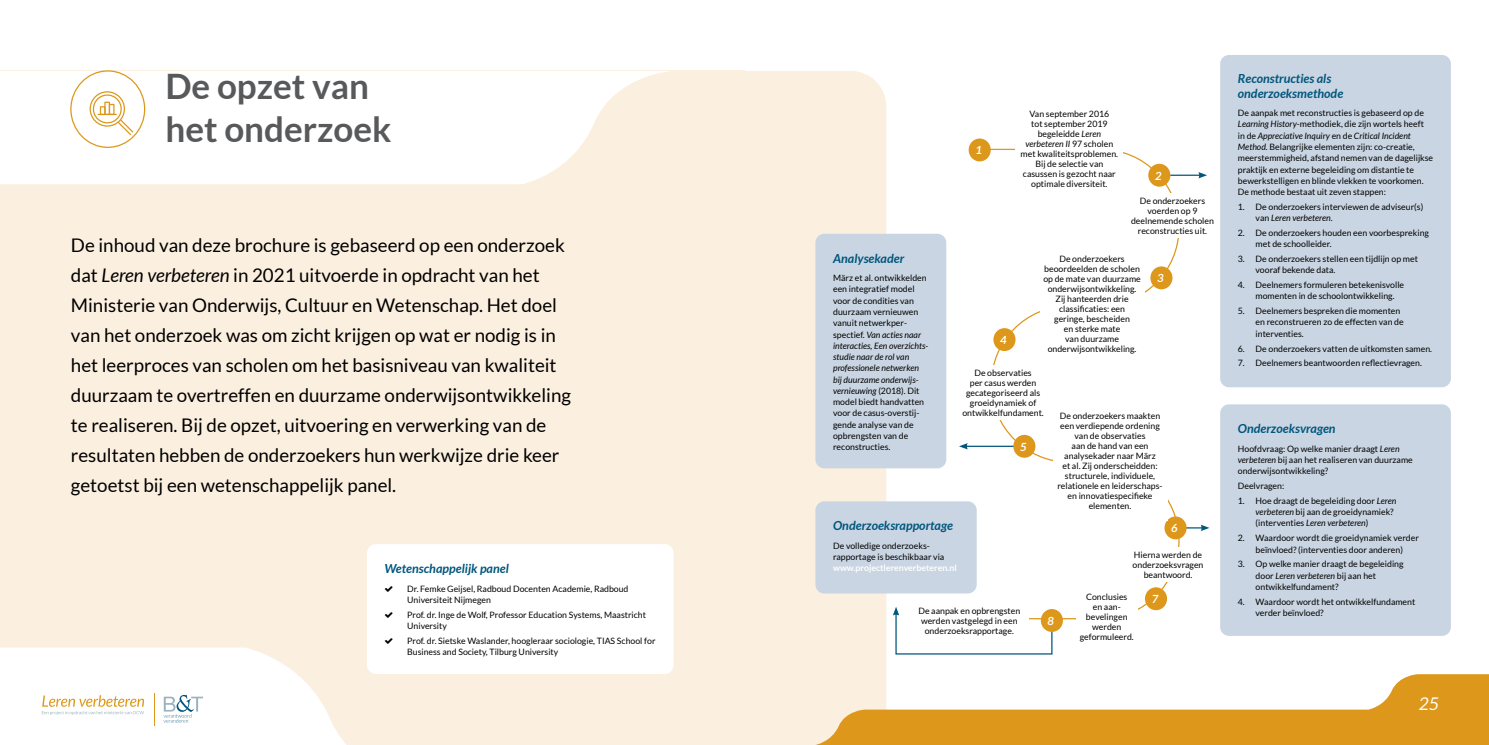
<style>
.page{position:relative;width:1489px;height:745px;background:#fff}
.page>*{position:absolute;margin:0;border:0;box-sizing:border-box;transform-origin:0 0}
.t1{font:700 35px/42.5px "Lato";color:#58595b}
.t2{font:18.75px/30px "Lato";color:#000}
.t3{font:italic 17.5px "Lato";color:#fff}
.t4{font:italic 700 12.5px/15px "Lato";color:#00567d}
.t5{font:italic 700 11.25px "Lato";color:#fff}
.t6{font:8.75px/10px "Lato";color:#000}
.t7{font:700 8.75px "Lato";color:#fff}
.s1{font-style:italic}
</style>
<div class="page">
<div style="left:0;top:71px;width:744px;height:673px;background:#fbefe0"></div>
<div style="left:744px;top:71px;width:142px;height:673px;background:#fbefe0"></div>
<svg style="left:775px;top:673px;width:713px;height:71px;fill:#dd971a"></svg>
<hr style="left:965px;top:445px;width:59px;height:1px;background:#00567d">
<svg style="left:959px;top:443px;width:8px;height:6px"></svg>
<svg style="left:1186px;top:524px;width:23px;height:6px"></svg>
<svg style="left:0;top:71px;width:670px;height:113px;background:#fefcfa"></svg>
<div style="left:71px;top:71px;width:74px;height:76px;background:#fff;border-radius:50%"></div>
<div style="left:90px;top:91px;width:35px;height:36px;border:1px solid #dd971a;border-radius:50%"></div>
<div style="left:93px;top:94px;width:29px;height:29px;border:1px solid #dd971a;border-radius:50%"></div>
<div style="left:100px;top:106px;width:6px;height:9px;border:1px solid #dd971a"></div>
<div style="left:104px;top:102px;width:6px;height:13px;border:1px solid #dd971a"></div>
<div style="left:109px;top:104px;width:5px;height:11px;border:1px solid #dd971a"></div>
<svg style="left:98px;top:114px;width:36px;height:22px"></svg>
<div style="left:70px;top:70px;width:75px;height:78px;border:1px solid #dd971a;border-radius:50%"></div>
<svg style="left:987px;top:148px;width:193px;height:471px"></svg>
<div style="left:968px;top:138px;width:22px;height:23px;background:#dd971a;border-radius:50%"></div>
<div style="left:1148px;top:164px;width:22px;height:22px;background:#dd971a;border-radius:50%"></div>
<div style="left:1150px;top:266px;width:22px;height:23px;background:#dd971a;border-radius:50%"></div>
<div style="left:993px;top:328px;width:22px;height:23px;background:#dd971a;border-radius:50%"></div>
<div style="left:1013px;top:434px;width:22px;height:23px;background:#dd971a;border-radius:50%"></div>
<div style="left:1164px;top:516px;width:22px;height:23px;background:#dd971a;border-radius:50%"></div>
<div style="left:1144px;top:587px;width:22px;height:22px;background:#dd971a;border-radius:50%"></div>
<div style="left:1040px;top:608px;width:22px;height:23px;background:#dd971a;border-radius:50%"></div>
<div style="left:1015px;top:106px;width:108px;height:90px;background:#fff"></div>
<div style="left:1123px;top:193px;width:98px;height:45px;background:#fff"></div>
<div style="left:1039px;top:251px;width:105px;height:105px;background:#fff"></div>
<div style="left:957px;top:365px;width:91px;height:55px;background:#fff"></div>
<div style="left:1124px;top:547px;width:87px;height:34px;background:#fff"></div>
<div style="left:1075px;top:589px;width:62px;height:67px;background:#fff"></div>
<div style="left:909px;top:602px;width:119px;height:58px;background:#fff"></div>
<div style="left:1052px;top:407px;width:114px;height:113px;background:#fff"></div>
<div style="left:1219px;top:55px;width:231px;height:332px;background:#c9d5e2;border-radius:9px"></div>
<div style="left:1219px;top:404px;width:231px;height:231px;background:#c9d5e2;border-radius:9px"></div>
<div style="left:815px;top:233px;width:131px;height:235px;background:#c9d5e2;border-radius:9px"></div>
<div style="left:367px;top:543px;width:306px;height:130px;background:#fff;border-radius:9px"></div>
<div style="left:815px;top:501px;width:161px;height:92px;background:#c9d5e2;border-radius:9px"></div>
<hr style="left:1170px;top:174px;width:30px;height:2px;background:#00567d">
<svg style="left:1198px;top:172px;width:8px;height:6px"></svg>
<svg style="left:893px;top:606px;width:160px;height:48px"></svg>
<svg style="left:0;top:647px;width:425px;height:97px"></svg>
<h1 class="t1" style="left:165px;top:68px;width:227px">De opzet van het onderzoek</h1>
<p class="t2" style="left:71px;top:231px;width:501px">De inhoud van deze brochure is gebaseerd op een onderzoek dat <span class="s1">Leren verbeteren</span> in 2021 uitvoerde in opdracht van het Ministerie van Onderwijs, Cultuur en Wetenschap. Het doel van het onderzoek was om zicht krijgen op wat er nodig is in het leerproces van scholen om het basisniveau van kwaliteit duurzaam te overtreffen en duurzame onderwijsontwikkeling te realiseren. Bij de opzet, uitvoering en verwerking van de resultaten hebben de onderzoekers hun werkwijze drie keer getoetst bij een wetenschappelijk panel.</p>
<h3 class="t4" style="left:384px;top:561px;width:126px">Wetenschappelijk panel</h3>
<p class="t6" style="left:407px;top:583px;width:223px;line-height:11.2px">Dr. Femke Geijsel, Radboud Docenten Academie, Radboud<br>Universiteit Nijmegen</p>
<p class="t6" style="left:407px;top:609px;width:240px;line-height:11.2px">Prof. dr. Inge de Wolf, Professor Education Systems, Maastricht<br>University</p>
<p class="t6" style="left:407px;top:635px;width:250px;line-height:11.2px">Prof. dr. Sietske Waslander, hoogleraar sociologie, TIAS School for<br>Business and Society, Tilburg University</p>
<h3 class="t4" style="left:833px;top:251px;width:73px">Analysekader</h3>
<p class="t6" style="left:833px;top:273px;width:97px;line-height:11.2px">März et al. ontwikkelden een integratief model voor de condities van duurzaam vernieuwen vanuit netwerkper&shy;spectief. <span class="s1">Van acties naar interacties, Een overzichts&shy;studie naar de rol van professionele netwerken bij duurzame onderwijs&shy;vernieuwing</span> (2018). Dit model biedt handvatten voor de casus-overstij&shy;gende analyse van de opbrengsten van de reconstructies.</p>
<p class="t5" style="left:975px;top:146px;width:8px">1</p>
<p class="t5" style="left:1000px;top:335px;width:8px">4</p>
<p class="t6" style="left:1020px;top:109px;width:99px;text-align:center">Van september 2016<br>tot september 2019 begeleidde <span class="s1">Leren verbeteren II</span> 97 scholen met kwaliteitsproblemen.<br>Bij de selectie van casussen is gezocht naar optimale diversiteit.</p>
<p class="t5" style="left:1154px;top:171px;width:8px">2</p>
<p class="t6" style="left:1130px;top:196px;width:84px;text-align:center">De onderzoekers voerden op 9 deelnemende scholen reconstructies uit.</p>
<p class="t6" style="left:1043px;top:254px;width:99px;text-align:center">De onderzoekers beoordeelden de scholen op de mate van duurzame onderwijsontwikkeling.<br>Zij hanteerden drie classificaties: een geringe, bescheiden<br>en sterke mate<br>van duurzame onderwijsontwikkeling.</p>
<p class="t5" style="left:1157px;top:274px;width:8px">3</p>
<p class="t6" style="left:962px;top:368px;width:83px;text-align:center">De observaties<br>per casus werden gecategoriseerd als groeidynamiek of ontwikkelfundament.</p>
<p class="t5" style="left:1020px;top:442px;width:8px">5</p>
<p class="t6" style="left:1057px;top:410px;width:107px;text-align:center">De onderzoekers maakten een verdiepende ordening van de observaties<br>aan de hand van een analysekader naar März<br>et al. Zij onderscheidden: structurele, individuele, relationele en leider schaps&shy;en innovatiespecifieke elementen.</p>
<h3 class="t4" style="left:833px;top:519px;width:121px">Onderzoeks rapportage</h3>
<p class="t6" style="left:833px;top:540px;width:113px;line-height:11.2px">De volledige onderzoeks&shy;rapportage is beschikbaar via</p>
<p class="t7" style="left:833px;top:564px;width:125px">www.projectlerenverbeteren.nl</p>
<p class="t6" style="left:918px;top:605px;width:103px;text-align:center">De aanpak en opbrengsten werden vastgelegd in een onderzoeksrapportage.</p>
<p class="t5" style="left:1047px;top:616px;width:8px">8</p>
<p class="t5" style="left:1171px;top:523px;width:8px">6</p>
<p class="t6" style="left:1132px;top:550px;width:72px;text-align:center">Hierna werden de onderzoeksvragen beantwoord.</p>
<p class="t6" style="left:1079px;top:592px;width:56px;text-align:center">Conclusies<br>en aan&shy;bevelingen werden geformuleerd.</p>
<p class="t5" style="left:1151px;top:594px;width:8px">7</p>
<h3 class="t4" style="left:1237px;top:72px;width:107px">Reconstructies als onderzoeksmethode</h3>
<p class="t6" style="left:1237px;top:108px;width:197px;line-height:11.2px">De aanpak met reconstructies is gebaseerd op de <span class="s1">Learning History</span>-methodiek, die zijn wortels heeft in de <span class="s1">Appreciative Inquiry</span> en de <span class="s1">Critical Incident Method</span>. Belangrijke elementen zijn: co-creatie, meerstemmigheid, afstand nemen van de dagelijkse praktijk en externe begeleiding om distantie te bewerkstelligen en blinde vlekken te voorkomen.<br>De methode bestaat uit zeven stappen:</p>
<p class="t6" style="left:1255px;top:201px;width:169px;line-height:11.2px;text-indent:-18px">1. De onderzoekers interviewen de adviseur(s) van <span class="s1">Leren verbeteren</span>.</p>
<p class="t6" style="left:1255px;top:227px;width:175px;line-height:11.2px;text-indent:-18px">2. De onderzoekers houden een voorbespreking met de schoolleider.</p>
<p class="t6" style="left:1255px;top:253px;width:164px;line-height:11.2px;text-indent:-18px">3. De onderzoekers stellen een tijdlijn op met vooraf bekende data.</p>
<p class="t6" style="left:1255px;top:280px;width:150px;line-height:11.2px;text-indent:-18px">4. Deelnemers formuleren betekenisvolle momenten in de schoolontwikkeling.</p>
<p class="t6" style="left:1255px;top:306px;width:150px;line-height:11.2px;text-indent:-18px">5. Deelnemers bespreken die momenten en reconstrueren zo de effecten van de interventies.</p>
<p class="t6" style="left:1237px;top:344px;width:196px">6. De onderzoekers vatten de uitkomsten samen.</p>
<p class="t6" style="left:1237px;top:358px;width:185px">7. Deelnemers beantwoorden reflectievragen.</p>
<h3 class="t4" style="left:1237px;top:422px;width:99px">Onderzoeksvragen</h3>
<p class="t6" style="left:1237px;top:443px;width:176px;line-height:11.2px">Hoofdvraag: Op welke manier draagt <span class="s1">Leren verbeteren</span> bij aan het realiseren van duurzame onderwijsontwikkeling?</p>
<p class="t6" style="left:1237px;top:481px;width:48px">Deelvragen:</p>
<p class="t6" style="left:1255px;top:495px;width:142px;line-height:11.2px;text-indent:-18px">1. Hoe draagt de begeleiding door <span class="s1">Leren verbeteren</span> bij aan de groeidynamiek? (interventies <span class="s1">Leren verbeteren</span>)</p>
<p class="t6" style="left:1237px;top:532px;width:182px;line-height:11.2px;text-align:center">2. Waardoor wordt die groeidynamiek verder beïnvloed? (interventies door anderen)</p>
<p class="t6" style="left:1255px;top:558px;width:149px;line-height:11.2px;text-indent:-18px">3. Op welke manier draagt de begeleiding door <span class="s1">Leren verbeteren</span> bij aan het ontwikkelfundament?</p>
<p class="t6" style="left:1255px;top:596px;width:161px;line-height:11.2px;text-indent:-18px">4. Waardoor wordt het ontwikkelfundament verder beïnvloed?</p>
<h3 class="t3" style="left:1418px;top:696px;width:22px">25</h3>
</div>
